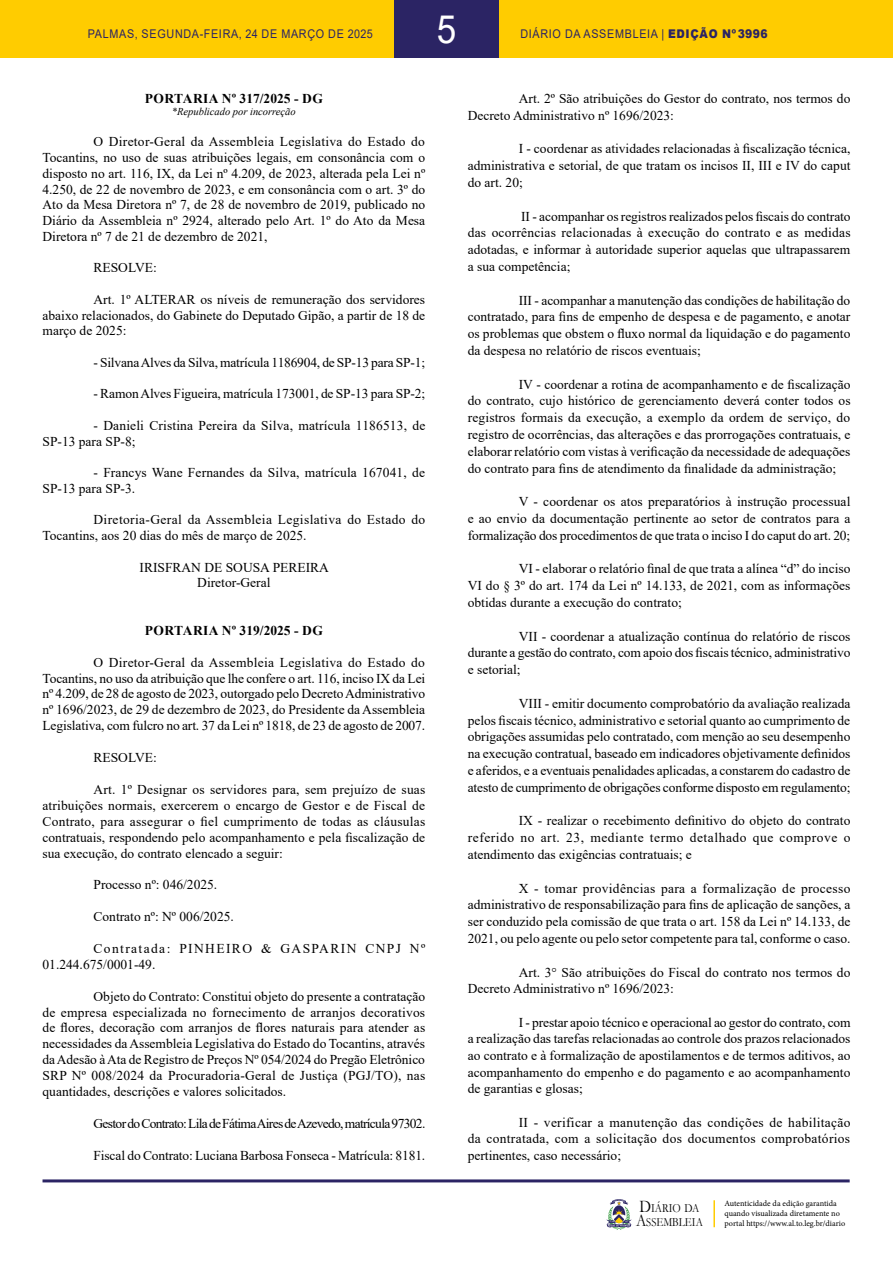
<style>
.page{position:relative;width:893px;height:1263px;background:#fff}
.page>*{position:absolute;margin:0;border:0;box-sizing:border-box;transform-origin:0 0}
.t1{font:39px "Arial";color:#fff;scale:.9 1}
.t2{font:13.5px/16.8px "Times New Roman";color:#000;text-align:justify}
.t3{font:13.5px/15.8px "Times New Roman";letter-spacing:.025em;color:#000}
.t4{font:13.5px "Times New Roman";letter-spacing:-.05em;color:#000}
.t5{font:13.5px/15.9px "Times New Roman";letter-spacing:.105em;color:#000}
.t6{font:700 13.5px "Times New Roman";letter-spacing:.01em;color:#000}
.t7{font:12.45px/14px "Garamond";color:#000;scale:.85 1}
.t8{font:12px "Arial";letter-spacing:.065em;color:#2b2464;scale:.9 1}
.t9{font:italic 10.5px "Times New Roman";color:#000}
.t10{font:8.25px/9.9px "Minion Pro";color:#000}
.s1{font-weight:900}
.s2{font-size:17.85px}
</style>
<div class="page">
<div style="left:0;top:0;width:893px;height:58px;background:#fc0"></div>
<hr style="left:43px;top:1179px;width:807px;height:3px;background:#2b2464">
<svg style="left:606px;top:1199px;width:26px;height:31px"></svg>
<div style="left:394px;top:0;width:105px;height:58px;background:#2b2464"></div>
<hr style="left:713px;top:1200px;width:2px;height:27px;background:#fc0">
<h1 class="t1" style="left:437px;top:2px;width:23px">5</h1>
<p class="t8" style="left:88px;top:25px;width:318px">PALMAS, SEGUNDA-FEIRA, 24 DE MARÇO DE 2025</p>
<p class="t8" style="left:520px;top:25px;width:276px">DIÁRIO DA ASSEMBLEIA | <span class="s1">EDIÇÃO Nº3996</span></p>
<p class="t6" style="left:145px;top:88px;width:179px">PORTARIA Nº 317/2025 - DG</p>
<p class="t9" style="left:172px;top:104px;width:125px">*Republicado por incorreção</p>
<p class="t2" style="left:43px;top:134px;width:384px;line-height:15.8px;text-indent:51px">O Diretor-Geral da Assembleia Legislativa do Estado do Tocantins, no uso de suas atribuições legais, em consonância com o disposto no art. 116, IX, da Lei nº 4.209, de 2023, alterada pela Lei nº 4.250, de 22 de novembro de 2023, e em consonância com o art. 3º do Ato da Mesa Diretora nº 7, de 28 de novembro de 2019, publicado no Diário da Assembleia nº 2924, alterado pelo Art. 1º do Ato da Mesa Diretora nº 7 de 21 de dezembro de 2021,</p>
<p class="t2" style="left:94px;top:259px;width:65px">RESOLVE:</p>
<p class="t2" style="left:43px;top:291px;width:384px;line-height:15.8px;text-indent:51px">Art. 1º ALTERAR os níveis de remuneração dos servidores abaixo relacionados, do Gabinete do Deputado Gipão, a partir de 18 de março de 2025:</p>
<p class="t2" style="left:94px;top:354px;width:333px">- Silvana Alves da Silva, matrícula 1186904, de SP-13 para SP-1;</p>
<p class="t2" style="left:94px;top:385px;width:333px">- Ramon Alves Figueira, matrícula 173001, de SP-13 para SP-2;</p>
<p class="t2" style="left:43px;top:417px;width:384px;line-height:15.8px;text-indent:51px">- Danieli Cristina Pereira da Silva, matrícula 1186513, de<br>SP-13 para SP-8;</p>
<p class="t2" style="left:43px;top:464px;width:384px;line-height:15.8px;text-indent:51px">- Francys Wane Fernandes da Silva, matrícula 167041, de<br>SP-13 para SP-3.</p>
<p class="t3" style="left:43px;top:512px;width:384px;text-indent:51px">Diretoria-Geral da Assembleia Legislativa do Estado do<br>Tocantins, aos 20 dias do mês de março de 2025.</p>
<p class="t2" style="left:140px;top:559px;width:191px;line-height:15.8px;text-align:center">IRISFRAN DE SOUSA PEREIRA<br>Diretor-Geral</p>
<p class="t6" style="left:145px;top:620px;width:179px">PORTARIA Nº 319/2025 - DG</p>
<p class="t2" style="left:43px;top:654px;width:384px;line-height:15.9px;text-indent:51px">O Diretor-Geral da Assembleia Legislativa do Estado do Tocantins, no uso da atribuição que lhe confere o art. 116, inciso IX da Lei nº 4.209, de 28 de agosto de 2023, outorgado pelo Decreto Administrativo nº 1696/2023, de 29 de dezembro de 2023, do Presidente da Assembleia Legislativa, com fulcro no art. 37 da Lei nº 1818, de 23 de agosto de 2007.</p>
<p class="t2" style="left:94px;top:749px;width:65px">RESOLVE:</p>
<p class="t2" style="left:43px;top:781px;width:384px;line-height:15.9px;text-indent:51px">Art. 1º Designar os servidores para, sem prejuízo de suas atribuições normais, exercerem o encargo de Gestor e de Fiscal de Contrato, para assegurar o fiel cumprimento de todas as cláusulas contratuais, respondendo pelo acompanhamento e pela fiscalização de sua execução, do contrato elencado a seguir:</p>
<p class="t2" style="left:94px;top:876px;width:125px">Processo nº: 046/2025.</p>
<p class="t2" style="left:94px;top:908px;width:142px">Contrato nº: Nº 006/2025.</p>
<p class="t5" style="left:43px;top:940px;width:384px;text-indent:51px">Contratada: PINHEIRO &amp; GASPARIN CNPJ Nº<br>01.244.675/0001-49.</p>
<p class="t2" style="left:43px;top:988px;width:384px;line-height:15.9px;text-indent:51px">Objeto do Contrato: Constitui objeto do presente a contratação de empresa especializada no fornecimento de arranjos decorativos de flores, decoração com arranjos de flores naturais para atender as necessidades da Assembleia Legislativa do Estado do Tocantins, através da Adesão à Ata de Registro de Preços Nº 054/2024 do Pregão Eletrônico SRP Nº 008/2024 da Procuradoria-Geral de Justiça (PGJ/TO), nas quantidades, descrições e valores solicitados.</p>
<p class="t4" style="left:94px;top:1114px;width:333px">Gestor do Contrato: Lila de Fátima Aires de Azevedo, matrícula 97302.</p>
<p class="t2" style="left:94px;top:1146px;width:333px">Fiscal do Contrato: Luciana Barbosa Fonseca - Matrícula: 8181.</p>
<p class="t2" style="left:468px;top:90px;width:384px;text-indent:51px">Art. 2º São atribuições do Gestor do contrato, nos termos do<br>Decreto Administrativo nº 1696/2023:</p>
<p class="t2" style="left:468px;top:140px;width:384px;text-indent:51px">I - coordenar as atividades relacionadas à fiscalização técnica, administrativa e setorial, de que tratam os incisos II, III e IV do caput do art. 20;</p>
<p class="t2" style="left:468px;top:207px;width:384px;text-indent:53px">II - acompanhar os registros realizados pelos fiscais do contrato das ocorrências relacionadas à execução do contrato e as medidas adotadas, e informar à autoridade superior aquelas que ultrapassarem a sua competência;</p>
<p class="t2" style="left:468px;top:291px;width:384px;text-indent:51px">III - acompanhar a manutenção das condições de habilitação do contratado, para fins de empenho de despesa e de pagamento, e anotar os problemas que obstem o fluxo normal da liquidação e do pagamento da despesa no relatório de riscos eventuais;</p>
<p class="t2" style="left:468px;top:375px;width:384px;text-indent:51px">IV - coordenar a rotina de acompanhamento e de fiscalização do contrato, cujo histórico de gerenciamento deverá conter todos os registros formais da execução, a exemplo da ordem de serviço, do registro de ocorrências, das alterações e das prorrogações contratuais, e elaborar relatório com vistas à verificação da necessidade de adequações do contrato para fins de atendimento da finalidade da administração;</p>
<p class="t2" style="left:468px;top:493px;width:384px;text-indent:51px">V - coordenar os atos preparatórios à instrução processual e ao envio da documentação pertinente ao setor de contratos para a formalização dos procedimentos de que trata o inciso I do caput do art. 20;</p>
<p class="t2" style="left:468px;top:560px;width:384px;text-indent:51px">VI - elaborar o relatório final de que trata a alínea “d” do inciso VI do § 3º do art. 174 da Lei nº 14.133, de 2021, com as informações obtidas durante a execução do contrato;</p>
<p class="t2" style="left:468px;top:627px;width:384px;text-indent:51px">VII - coordenar a atualização contínua do relatório de riscos durante a gestão do contrato, com apoio dos fiscais técnico, administrativo e setorial;</p>
<p class="t2" style="left:468px;top:694px;width:384px;text-indent:51px">VIII - emitir documento comprobatório da avaliação realizada pelos fiscais técnico, administrativo e setorial quanto ao cumprimento de obrigações assumidas pelo contratado, com menção ao seu desempenho na execução contratual, baseado em indicadores objetivamente definidos e aferidos, e a eventuais penalidades aplicadas, a constarem do cadastro de atesto de cumprimento de obrigações conforme disposto em regulamento;</p>
<p class="t2" style="left:468px;top:812px;width:384px;text-indent:51px">IX - realizar o recebimento definitivo do objeto do contrato referido no art. 23, mediante termo detalhado que comprove o atendimento das exigências contratuais; e</p>
<p class="t2" style="left:468px;top:879px;width:384px;text-indent:51px">X - tomar providências para a formalização de processo administrativo de responsabilização para fins de aplicação de sanções, a ser conduzido pela comissão de que trata o art. 158 da Lei nº 14.133, de 2021, ou pelo agente ou pelo setor competente para tal, conforme o caso.</p>
<p class="t2" style="left:468px;top:963px;width:384px;text-indent:51px">Art. 3° São atribuições do Fiscal do contrato nos termos do<br>Decreto Administrativo nº 1696/2023:</p>
<p class="t2" style="left:468px;top:1013px;width:384px;text-indent:51px">I - prestar apoio técnico e operacional ao gestor do contrato, com a realização das tarefas relacionadas ao controle dos prazos relacionados ao contrato e à formalização de apostilamentos e de termos aditivos, ao acompanhamento do empenho e do pagamento e ao acompanhamento de garantias e glosas;</p>
<p class="t2" style="left:468px;top:1113px;width:384px;text-indent:51px">II - verificar a manutenção das condições de habilitação da contratada, com a solicitação dos documentos comprobatórios pertinentes, caso necessário;</p>
<p class="t7" style="left:636px;top:1201px;width:80px"><span class="s2">D</span>IÁRIO DA<br><span class="s2">A</span>SSEMBLEIA</p>
<p class="t10" style="left:724px;top:1199px;width:122px">Autenticidade da edição garantida quando visualizada diretamente no portal https://www.al.to.leg.br/diario</p>
</div>
